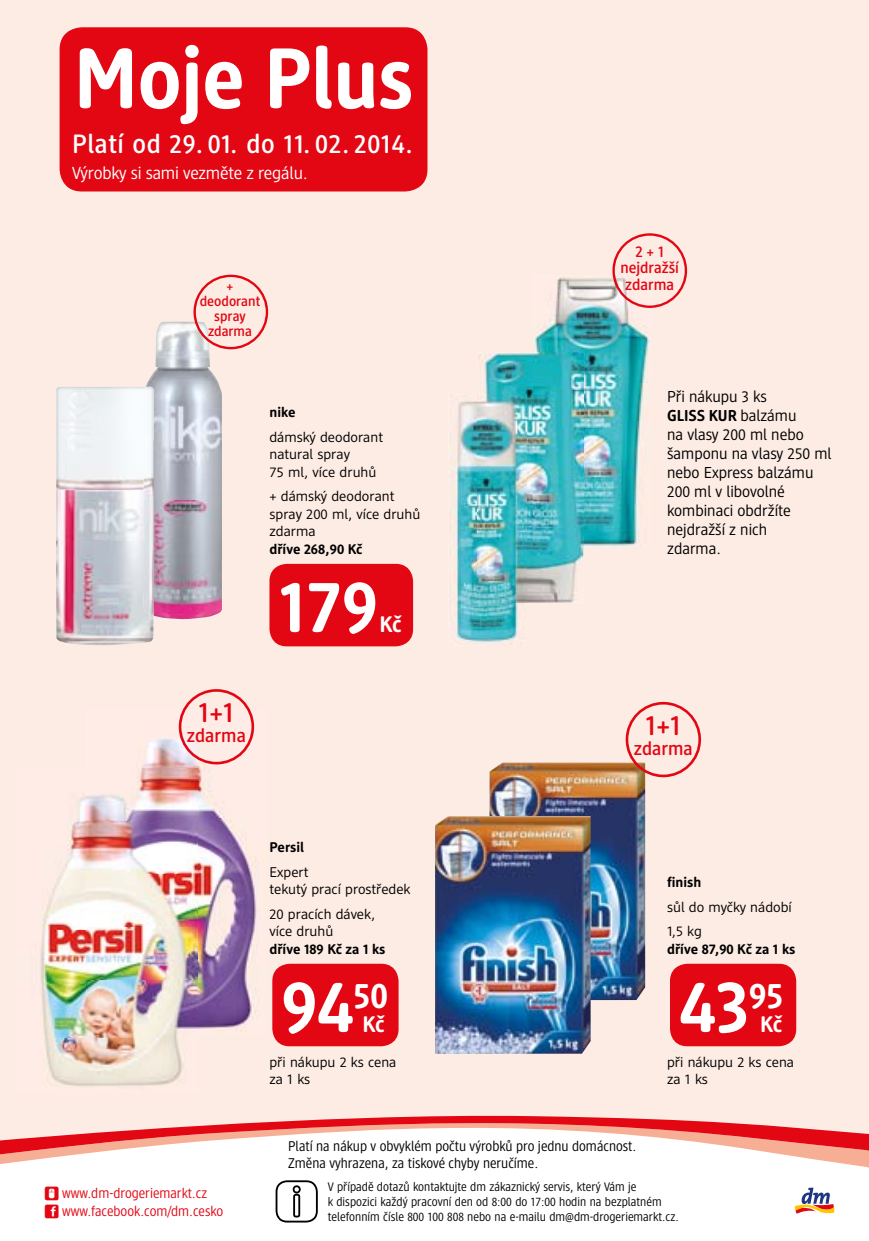
<style>
.page{position:relative;width:869px;height:1241px;background:#fff}
.page>*{position:absolute;margin:0;border:0;box-sizing:border-box;transform-origin:0 0}
.t1{font:700 85.23px "DM Brand";letter-spacing:-.01em;color:#fff}
.t2{font:700 72.8px "DM Brand";color:#fff}
.t3{font:500 28px "DM Brand";color:#e30613}
.t4{font:500 26.43px "DM Brand";letter-spacing:.02em;color:#fff}
.t5{font:700 22.4px "DM Brand";color:#fff}
.t6{font:500 18.9px "DM Brand";color:#e30613}
.t7{font:17.32px "DM Brand";letter-spacing:-.01em;color:#fff}
.t8{font:15.75px/18.9px "DM Brand";color:#000}
.t9{font:500 15.58px/16.4px "DM Brand";color:#e30613;text-align:center}
.t10{font:14px/17.5px "DM Support";color:#000}
.t11{font:14px/16.8px "DM Intelligence";color:#000}
.t12{font:700 14px "DM Support";color:#000}
.t13{font:14px/18.4px "DM Intelligence";color:#e30613}
.t14{font:500 14px/14.7px "DM Brand";color:#e30613;text-align:center}
.t15{font:12.25px/14.7px "DM Intelligence";color:#000}
.s1{font-weight:700}
</style>
<div class="page">
<div style="left:0;top:0;width:868px;height:1106px;background:#fdece4"></div>
<div style="left:60px;top:27px;width:367px;height:164px;background:#e30613;border-radius:22px"></div>
<div style="left:272px;top:963px;width:126px;height:83px;background:#e30613;border-radius:17px"></div>
<div style="left:669px;top:963px;width:126px;height:83px;background:#e30613;border-radius:17px"></div>
<img style="left:533px;top:275px;width:117px;height:108px">
<img style="left:583px;top:383px;width:67px;height:163px">
<img style="left:477px;top:352px;width:56px;height:125px">
<img style="left:525px;top:477px;width:58px;height:125px">
<img style="left:533px;top:352px;width:50px;height:194px">
<img style="left:448px;top:394px;width:39px;height:251px">
<img style="left:487px;top:602px;width:38px;height:43px">
<img style="left:477px;top:394px;width:48px;height:208px">
<svg style="left:612px;top:233px;width:74px;height:75px;background:#f8d4cf"></svg>
<div style="left:269px;top:563px;width:144px;height:83px;background:#e30613;border-radius:17px"></div>
<img style="left:148px;top:321px;width:69px;height:60px">
<img style="left:146px;top:381px;width:76px;height:59px">
<img style="left:153px;top:440px;width:69px;height:179px">
<img style="left:56px;top:387px;width:88px;height:51px">
<img style="left:56px;top:438px;width:88px;height:155px">
<img style="left:56px;top:593px;width:97px;height:52px">
<img style="left:144px;top:387px;width:9px;height:228px">
<svg style="left:193px;top:274px;width:75px;height:75px;background:#f8d5cf"></svg>
<img style="left:86px;top:710px;width:180px;height:108px">
<img style="left:197px;top:818px;width:69px;height:215px">
<img style="left:18px;top:768px;width:68px;height:216px">
<img style="left:18px;top:984px;width:120px;height:107px">
<img style="left:138px;top:1033px;width:59px;height:58px">
<img style="left:86px;top:768px;width:111px;height:265px">
<svg style="left:179px;top:689px;width:75px;height:75px;background:#fad3cf"></svg>
<img style="left:489px;top:762px;width:156px;height:238px">
<img style="left:435px;top:816px;width:155px;height:237px">
<svg style="left:625px;top:701px;width:75px;height:76px;background:#f6cfc7"></svg>
<svg style="left:0;top:1106px;width:868px;height:116px"></svg>
<h1 class="t1" style="left:73px;top:25px;width:341px">Moje Plus</h1>
<h3 class="t4" style="left:72px;top:127px;width:342px">Platí od 29. 01. do 11. 02. 2014.</h3>
<p class="t7" style="left:72px;top:162px;width:237px">Výrobky si sami vezměte z regálu.</p>
<p class="t14" style="left:200px;top:279px;width:62px">+ deodorant spray zdarma</p>
<p class="t12" style="left:269px;top:403px;width:27px">nike</p>
<p class="t10" style="left:269px;top:427px;width:115px">dámský deodorant natural spray<br>75 ml, více druhů</p>
<p class="t10" style="left:269px;top:487px;width:152px">+ dámský deodorant spray 200 ml, více druhů zdarma</p>
<p class="t12" style="left:269px;top:540px;width:94px">dříve 268,90 Kč</p>
<h2 class="t2" style="left:279px;top:560px;width:100px">179</h2>
<h3 class="t5" style="left:379px;top:609px;width:24px">Kč</h3>
<h3 class="t3" style="left:198px;top:695px;width:37px">1+1</h3>
<h3 class="t6" style="left:187px;top:723px;width:60px">zdarma</h3>
<p class="t12" style="left:269px;top:838px;width:36px">Persil</p>
<p class="t10" style="left:269px;top:862px;width:142px">Expert<br>tekutý prací prostředek</p>
<p class="t10" style="left:269px;top:904px;width:107px">20 pracích dávek, více druhů</p>
<p class="t12" style="left:269px;top:939px;width:117px">dříve 189 Kč za 1 ks</p>
<h2 class="t2" style="left:281px;top:960px;width:108px">94<sup>50</sup></h2>
<h3 class="t5" style="left:362px;top:1009px;width:24px">Kč</h3>
<p class="t10" style="left:269px;top:1052px;width:128px">při nákupu 2 ks cena za 1 ks</p>
<p class="t9" style="left:620px;top:243px;width:60px">2 + 1 nejdražší zdarma</p>
<p class="t8" style="left:666px;top:387px;width:166px">Při nákupu 3 ks<br><span class="s1">GLISS KUR</span> balzámu<br>na vlasy 200 ml nebo šamponu na vlasy 250 ml nebo Express balzámu<br>200 ml v libovolné kombinaci obdržíte nejdražší z nich<br>zdarma.</p>
<h3 class="t3" style="left:645px;top:707px;width:37px">1+1</h3>
<h3 class="t6" style="left:633px;top:736px;width:60px">zdarma</h3>
<p class="t12" style="left:666px;top:873px;width:36px">finish</p>
<p class="t10" style="left:666px;top:893px;width:126px;line-height:24.5px">sůl do myčky nádobí<br>1,5 kg</p>
<p class="t12" style="left:666px;top:939px;width:130px">dříve 87,90 Kč za 1 ks</p>
<h2 class="t2" style="left:679px;top:960px;width:105px">43<sup>95</sup></h2>
<h3 class="t5" style="left:759px;top:1009px;width:24px">Kč</h3>
<p class="t10" style="left:666px;top:1052px;width:128px">při nákupu 2 ks cena za 1 ks</p>
<p class="t11" style="left:288px;top:1137px;width:349px">Platí na nákup v obvyklém počtu výrobků pro jednu domácnost.<br>Změna vyhrazena, za tiskové chyby neručíme.</p>
<p class="t13" style="left:62px;top:1183px;width:162px">www.dm-drogeriemarkt.cz www.facebook.com/dm.cesko</p>
<p class="t15" style="left:327px;top:1179px;width:352px">V případě dotazů kontaktujte dm zákaznický servis, který Vám je<br>k dispozici každý pracovní den od 8:00 do 17:00 hodin na bezplatném telefonním čísle 800 100 808 nebo na e-mailu dm@dm-drogeriemarkt.cz.</p>
</div>
